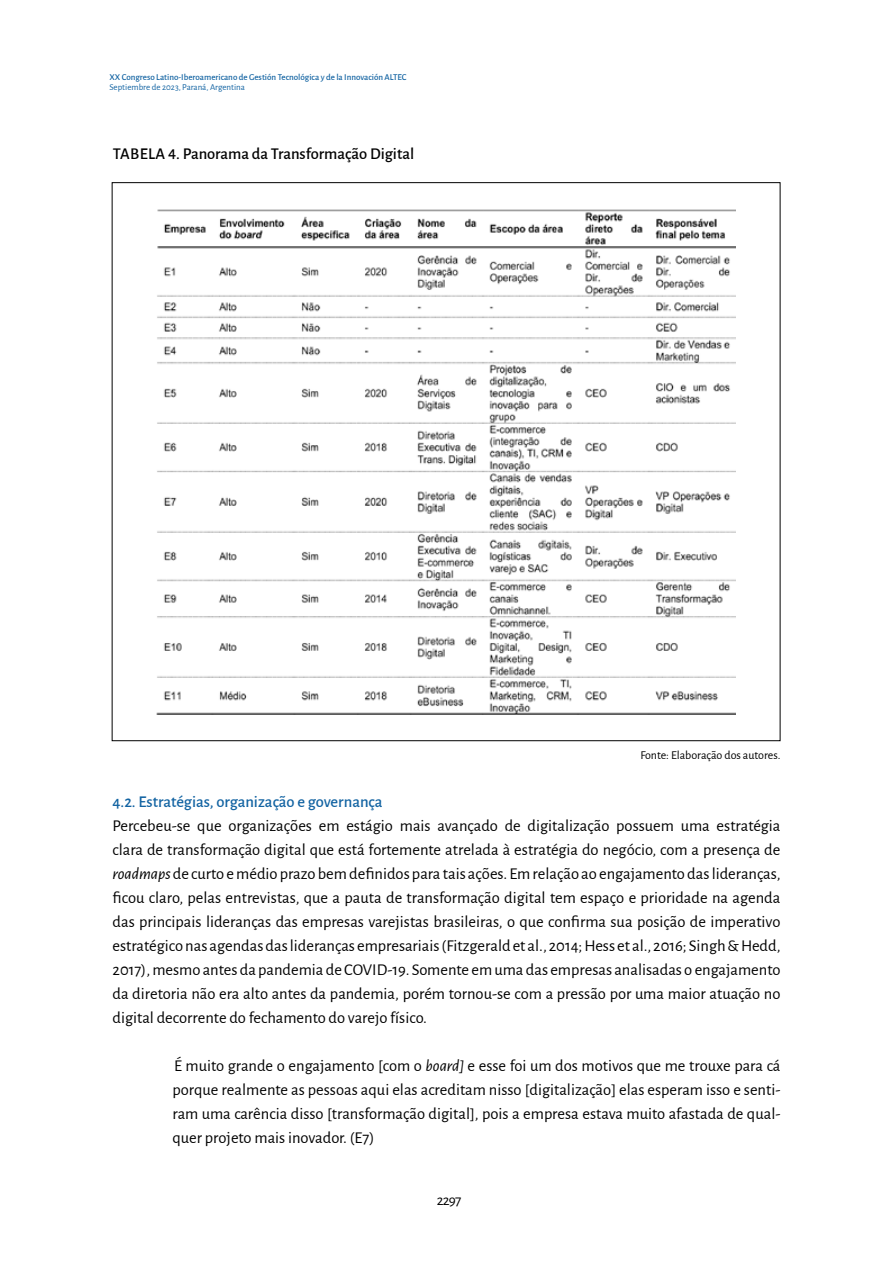
<style>
.page{position:relative;width:893px;height:1263px;background:#fff}
.page>*{position:absolute;margin:0;border:0;box-sizing:border-box;transform-origin:0 0}
.t1{font:16.5px/24px "Alegreya Sans";color:#000;text-align:justify}
.t2{font:500 16.5px "Alegreya Sans";color:#000}
.t3{font:500 16.5px "Alegreya Sans";color:#1263a2}
.t4{font:15px "Alegreya Sans";color:#000}
.t5{font:12px "Alegreya Sans";color:#000}
.t6{font:500 9px "Alegreya Sans";color:#1263a2}
.t7{font:9px "Alegreya Sans";color:#1263a2}
.s1{font-style:italic}
</style>
<div class="page">
<img style="left:156px;top:209px;width:580px;height:505px">
<p class="t6" style="left:110px;top:70px;width:299px">XX Congreso Latino-Iberoamericano de Gestión Tecnológica y de la Innovación ALTEC</p>
<p class="t7" style="left:110px;top:81px;width:137px">Septiembre de 2023, Paraná, Argentina</p>
<p class="t2" style="left:113px;top:142px;width:303px">TABELA 4. Panorama da Transformação Digital</p>
<p class="t5" style="left:640px;top:747px;width:142px">Fonte: Elaboração dos autores.</p>
<p class="t3" style="left:112px;top:790px;width:272px">4.2. Estratégias, organização e governança</p>
<p class="t1" style="left:112px;top:813px;width:669px">Percebeu-se que organizações em estágio mais avançado de digitalização possuem uma estratégia clara de transformação digital que está fortemente atrelada à estratégia do negócio, com a presença de <span class="s1">roadmaps</span> de curto e médio prazo bem definidos para tais ações. Em relação ao engajamento das lideranças, ficou claro, pelas entrevistas, que a pauta de transformação digital tem espaço e prioridade na agenda das principais lideranças das empresas varejistas brasileiras, o que confirma sua posição de imperativo estratégico nas agendas das lideranças empresariais (Fitzgerald et al., 2014; Hess et al., 2016; Singh &amp; Hedd, 2017), mesmo antes da pandemia de COVID-19. Somente em uma das empresas analisadas o engajamento da diretoria não era alto antes da pandemia, porém tornou-se com a pressão por uma maior atuação no digital decorrente do fechamento do varejo físico.</p>
<p class="t1" style="left:172px;top:1053px;width:609px">É muito grande o engajamento [com o <span class="s1">board]</span> e esse foi um dos motivos que me trouxe para cá porque realmente as pessoas aqui elas acreditam nisso [digitalização] elas esperam isso e senti&shy;ram uma carência disso [transformação digital], pois a empresa estava muito afastada de qual&shy;quer projeto mais inovador. (E7)</p>
<p class="t4" style="left:437px;top:1189px;width:26px">2297</p>
</div>
